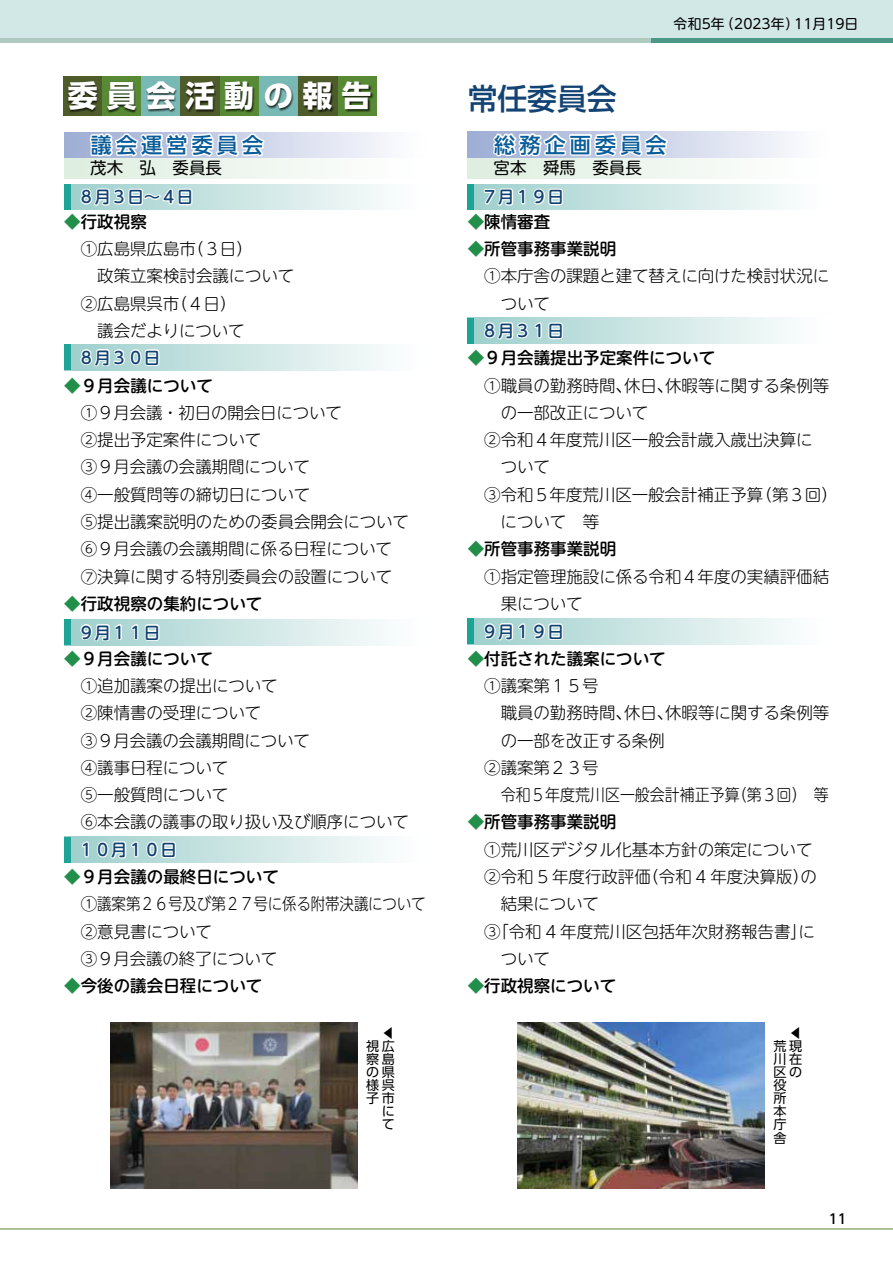
<style>
.page{position:relative;width:893px;height:1263px;background:#fff}
.page>*{position:absolute;margin:0;border:0;box-sizing:border-box;transform-origin:0 0}
.t1{font:700 29.85px "UD Shin Go Pr 6 N";letter-spacing:.31em;color:#fff}
.t2{font:500 29.7px "UD Shin Go Pr 6 N";color:#134373}
.t3{font:500 21px "UD Shin Go Pr 6 N";letter-spacing:.2em;color:#075c99}
.t4{font:300 16.5px/27.3px "UD Shin M Go Pr 6 N";letter-spacing:-.005em;color:#000}
.t5{font:500 16.5px "UD Shin M Go Pr 6 N";color:#000}
.t6{font:500 16.5px "UD Shin M Go Pr 6 N";color:#124272}
.t7{font:300 16.5px "UD Shin M Go Pr 6 N";letter-spacing:-.005em;color:#000;scale:.91 1}
.t8{font:16.5px "UD Shin M Go Pr 6 N";color:#000}
.t9{font:13.8px "UD Shin M Go Pr 6 N";color:#000}
.t10{font:500 13.5px "UD Shin Go Pr 6 N";color:#000}
.t11{font:13.05px/13px "UD Shin Go Pr 6 N";color:#000;text-align:right}
.s1{font-weight:500;color:#218f49}
.s2{font-weight:500}
.s3{color:#218f49}
</style>
<div class="page">
<div style="left:64px;top:132px;width:362px;height:46px;background:linear-gradient(to right,#deeddf,#fff)"></div>
<svg style="left:64px;top:132px;width:362px;height:26px"></svg>
<svg style="left:88px;top:132px;width:180px;height:28px"></svg>
<img style="left:111px;top:1022px;width:247px;height:166px">
<img style="left:517px;top:1022px;width:247px;height:166px">
<div style="left:64px;top:184px;width:362px;height:26px;background:linear-gradient(to right,#9dcfcc,#fff)"></div>
<div style="left:64px;top:184px;width:7px;height:26px;background:#1ca497"></div>
<svg style="left:79px;top:185px;width:115px;height:22px"></svg>
<div style="left:64px;top:345px;width:362px;height:25px;background:linear-gradient(to right,#9dcfcc,#fff)"></div>
<div style="left:64px;top:345px;width:7px;height:25px;background:#1ca497"></div>
<svg style="left:79px;top:348px;width:82px;height:20px"></svg>
<div style="left:64px;top:620px;width:362px;height:25px;background:linear-gradient(to right,#9dcfcc,#fff)"></div>
<div style="left:64px;top:620px;width:7px;height:25px;background:#1ca497"></div>
<svg style="left:79px;top:623px;width:44px;height:20px"></svg>
<svg style="left:129px;top:623px;width:32px;height:19px"></svg>
<div style="left:64px;top:837px;width:362px;height:25px;background:linear-gradient(to right,#9dcfcc,#fff)"></div>
<div style="left:64px;top:837px;width:7px;height:25px;background:#1ca497"></div>
<svg style="left:80px;top:840px;width:10px;height:18px"></svg>
<svg style="left:96px;top:840px;width:43px;height:20px"></svg>
<svg style="left:145px;top:840px;width:32px;height:19px"></svg>
<div style="left:64px;top:76px;width:39px;height:40px;background:#4e5b2a"></div>
<div style="left:103px;top:76px;width:39px;height:40px;background:#588935"></div>
<div style="left:142px;top:76px;width:39px;height:40px;background:#79b9b5"></div>
<div style="left:181px;top:76px;width:39px;height:40px;background:#4e5b2a"></div>
<div style="left:220px;top:76px;width:39px;height:40px;background:#588935"></div>
<div style="left:337px;top:76px;width:39px;height:40px;background:#588935"></div>
<div style="left:259px;top:76px;width:39px;height:40px;background:#79b9b5"></div>
<div style="left:298px;top:76px;width:39px;height:40px;background:#4e5b2a"></div>
<img style="left:68px;top:79px;width:309px;height:37px">
<div style="left:468px;top:132px;width:361px;height:46px;background:linear-gradient(to right,#deeddf,#fff)"></div>
<svg style="left:468px;top:132px;width:361px;height:25px"></svg>
<svg style="left:491px;top:131px;width:180px;height:28px"></svg>
<div style="left:468px;top:184px;width:361px;height:26px;background:linear-gradient(to right,#9dcfcc,#fff)"></div>
<div style="left:468px;top:184px;width:6px;height:26px;background:#1ca497"></div>
<svg style="left:482px;top:187px;width:44px;height:20px"></svg>
<svg style="left:532px;top:187px;width:32px;height:19px"></svg>
<div style="left:468px;top:318px;width:361px;height:25px;background:linear-gradient(to right,#9dcfcc,#fff)"></div>
<div style="left:468px;top:318px;width:6px;height:25px;background:#1ca497"></div>
<svg style="left:483px;top:321px;width:81px;height:20px"></svg>
<div style="left:468px;top:619px;width:361px;height:25px;background:linear-gradient(to right,#9dcfcc,#fff)"></div>
<div style="left:468px;top:619px;width:6px;height:25px;background:#1ca497"></div>
<svg style="left:483px;top:622px;width:43px;height:20px"></svg>
<svg style="left:532px;top:622px;width:32px;height:19px"></svg>
<div style="left:0;top:0;width:893px;height:43px;background:#d2e8e7"></div>
<div style="left:0;top:38px;width:893px;height:5px;background:#4a9886"></div>
<div style="left:0;top:38px;width:650px;height:5px;background:#afcac0"></div>
<hr style="left:0;top:1228px;width:893px;height:1px;background:#588935">
<p class="t9" style="left:674px;top:12px;width:186px">令和5年（2023年）11月19日</p>
<h1 class="t1" style="left:68px;top:71px;width:305px">委員会活動の報告</h1>
<h2 class="t2" style="left:468px;top:74px;width:150px">常任委員会</h2>
<p class="t3" style="left:91px;top:128px;width:174px">議会運営委員会</p>
<p class="t8" style="left:90px;top:154px;width:133px">茂木　弘　委員長</p>
<p class="t4" style="left:81px;top:207px;width:215px;text-indent:-16px"><span class="s1">◆</span><span class="s2">行政視察<br></span>①広島県広島市（３日）<br>　政策立案検討会議について<br>②広島県呉市（４日）<br>　議会だよりについて</p>
<p class="t4" style="left:81px;top:371px;width:330px;text-indent:-16px"><span class="s1">◆</span><span class="s2">９月会議について<br></span>①９月会議・初日の開会日について<br>②提出予定案件について<br>③９月会議の会議期間について<br>④一般質問等の締切日について<br>⑤提出議案説明のための委員会開会について<br>⑥９月会議の会議期間に係る日程について<br>⑦決算に関する特別委員会の設置について</p>
<p class="t5" style="left:64px;top:590px;width:200px"><span class="s3">◆</span>行政視察の集約について</p>
<p class="t4" style="left:81px;top:644px;width:330px;text-indent:-16px"><span class="s1">◆</span><span class="s2">９月会議について<br></span>①追加議案の提出について<br>②陳情書の受理について<br>③９月会議の会議期間について<br>④議事日程について<br>⑤一般質問について<br>⑥本会議の議事の取り扱い及び順序について</p>
<p class="t4" style="left:81px;top:862px;width:346px;text-indent:-16px"><span class="s1">◆</span><span class="s2">９月会議の最終日について<br></span>①議案第２６号及び第２７号に係る附帯決議について<br>②意見書について<br>③９月会議の終了について</p>
<p class="t5" style="left:64px;top:972px;width:199px"><span class="s3">◆</span>今後の議会日程について</p>
<p class="t6" style="left:78px;top:183px;width:117px">８月３日～４日</p>
<p class="t6" style="left:78px;top:344px;width:84px">８月３０日</p>
<p class="t6" style="left:78px;top:618px;width:84px">９月１１日</p>
<p class="t6" style="left:78px;top:836px;width:100px">１０月１０日</p>
<p class="t3" style="left:494px;top:128px;width:174px">総務企画委員会</p>
<p class="t8" style="left:494px;top:154px;width:150px">宮本　舜馬　委員長</p>
<p class="t6" style="left:481px;top:183px;width:84px">７月１９日</p>
<p class="t5" style="left:468px;top:207px;width:84px"><span class="s3">◆</span>陳情審査</p>
<p class="t5" style="left:468px;top:235px;width:150px"><span class="s3">◆</span>所管事務事業説明</p>
<p class="t4" style="left:484px;top:261px;width:347px">①本庁舎の課題と建て替えに向けた検討状況に</p>
<p class="t4" style="left:501px;top:289px;width:51px">ついて</p>
<p class="t5" style="left:468px;top:344px;width:249px"><span class="s3">◆</span>９月会議提出予定案件について</p>
<p class="t4" style="left:484px;top:371px;width:346px">①職員の勤務時間、休日、休暇等に関する条例等</p>
<p class="t4" style="left:501px;top:398px;width:149px">の一部改正について</p>
<p class="t4" style="left:484px;top:425px;width:330px">②令和４年度荒川区一般会計歳入歳出決算に</p>
<p class="t4" style="left:484px;top:453px;width:67px">　ついて</p>
<p class="t4" style="left:484px;top:480px;width:355px">③令和５年度荒川区一般会計補正予算（第３回）</p>
<p class="t4" style="left:501px;top:507px;width:100px">について　等</p>
<p class="t5" style="left:468px;top:535px;width:150px"><span class="s3">◆</span>所管事務事業説明</p>
<p class="t4" style="left:484px;top:562px;width:346px">①指定管理施設に係る令和４年度の実績評価結</p>
<p class="t4" style="left:501px;top:589px;width:83px">果について</p>
<p class="t5" style="left:468px;top:644px;width:199px"><span class="s3">◆</span>付託された議案について</p>
<p class="t4" style="left:484px;top:671px;width:116px">①議案第１５号</p>
<p class="t4" style="left:484px;top:698px;width:346px">　職員の勤務時間、休日、休暇等に関する条例等</p>
<p class="t4" style="left:501px;top:726px;width:166px">の一部を改正する条例</p>
<p class="t4" style="left:484px;top:753px;width:116px">②議案第２３号</p>
<p class="t7" style="left:501px;top:781px;width:362px">令和５年度荒川区一般会計補正予算（第３回）　等</p>
<p class="t4" style="left:484px;top:807px;width:334px;text-indent:-16px"><span class="s1">◆</span><span class="s2">所管事務事業説明<br></span>①荒川区デジタル化基本方針の策定について<br>②令和 5 年度行政評価（令和 4 年度決算版）の　結果について<br>③「令和 4 年度荒川区包括年次財務報告書」に　ついて</p>
<p class="t5" style="left:468px;top:972px;width:150px"><span class="s3">◆</span>行政視察について</p>
<p class="t6" style="left:481px;top:317px;width:84px">８月３１日</p>
<p class="t6" style="left:481px;top:618px;width:84px">９月１９日</p>
<p class="t11" style="left:366px;top:1026px;width:30px">◀<br>視広察島の県様呉子市に<br>て</p>
<p class="t11" style="left:773px;top:1026px;width:30px;text-align:left;text-indent:16px">◀荒現川在区の役所本庁舎</p>
<p class="t10" style="left:829px;top:1208px;width:19px">11</p>
</div>
